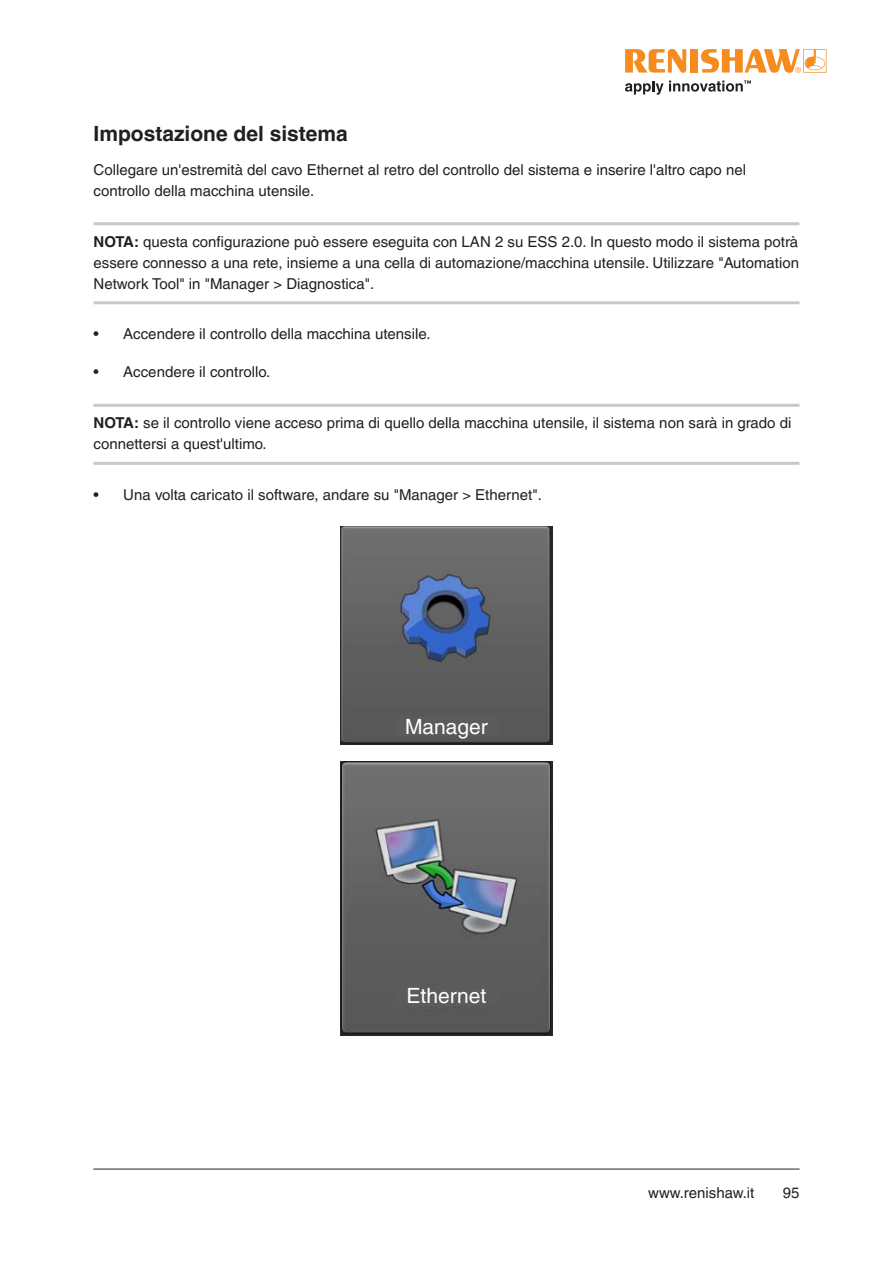
<style>
.page{position:relative;width:893px;height:1263px;background:#fff}
.page>*{position:absolute;margin:0;border:0;box-sizing:border-box;transform-origin:0 0}
.Heading_2__14pt_bold{font:700 21px "Helvetica LT Pro";color:#231f20}
.Caption_box_text{font:21px "Helvetica LT Pro";color:#fff}
._10pt_Note{font:15px/21px "Helvetica LT Pro";color:#231f20;text-align:justify}
._10pt_Body_Text{font:15px/21px "Helvetica LT Pro";color:#231f20}
.s1{font-weight:700}
</style>
<div class="page">
<hr style="left:93px;top:1169px;width:707px;height:1px;background:#231f20">
<hr style="left:94px;top:222px;width:705px;height:3px;background:#c7c8ca">
<hr style="left:94px;top:301px;width:705px;height:3px;background:#c7c8ca">
<hr style="left:94px;top:404px;width:705px;height:3px;background:#c7c8ca">
<hr style="left:94px;top:462px;width:705px;height:3px;background:#c7c8ca">
<img style="left:340px;top:527px;width:213px;height:218px">
<img style="left:340px;top:761px;width:213px;height:274px">
<div style="left:395px;top:986px;width:103px;height:19px;background:#5b5b5b"></div>
<div style="left:395px;top:717px;width:103px;height:19px;background:#5b5b5b"></div>
<svg style="left:625px;top:49px;width:61px;height:24px"></svg>
<div style="left:690px;top:49px;width:8px;height:24px;background:#f68c1f"></div>
<svg style="left:701px;top:49px;width:125px;height:24px"></svg>
<svg style="left:625px;top:80px;width:126px;height:15px"></svg>
<p class="Heading_2__14pt_bold" style="left:94px;top:120px;width:256px">Impostazione del sistema</p>
<p class="_10pt_Body_Text" style="left:94px;top:159px;width:654px">Collegare un'estremità del cavo Ethernet al retro del controllo del sistema e inserire l'altro capo nel controllo della macchina utensile.</p>
<p class="_10pt_Note" style="left:94px;top:231px;width:707px"><span class="s1">NOTA:</span> questa configurazione può essere eseguita con LAN 2 su ESS 2.0. In questo modo il sistema potrà essere connesso a una rete, insieme a una cella di automazione/macchina utensile. Utilizzare "Automation Network Tool" in "Manager &gt; Diagnostica".</p>
<p class="_10pt_Note" style="left:94px;top:323px;width:336px">• Accendere il controllo della macchina utensile.</p>
<p class="_10pt_Note" style="left:94px;top:361px;width:176px">• Accendere il controllo.</p>
<p class="_10pt_Note" style="left:94px;top:412px;width:699px"><span class="s1">NOTA:</span> se il controllo viene acceso prima di quello della macchina utensile, il sistema non sarà in grado di connettersi a quest'ultimo.</p>
<p class="_10pt_Note" style="left:94px;top:484px;width:447px">• Una volta caricato il software, andare su "Manager &gt; Ethernet".</p>
<p class="Caption_box_text" style="left:405px;top:714px;width:84px">Manager</p>
<p class="Caption_box_text" style="left:407px;top:984px;width:81px">Ethernet</p>
<p class="_10pt_Note" style="left:648px;top:1182px;width:108px">www.renishaw.it</p>
<p class="_10pt_Note" style="left:783px;top:1182px;width:18px">95</p>
</div>
